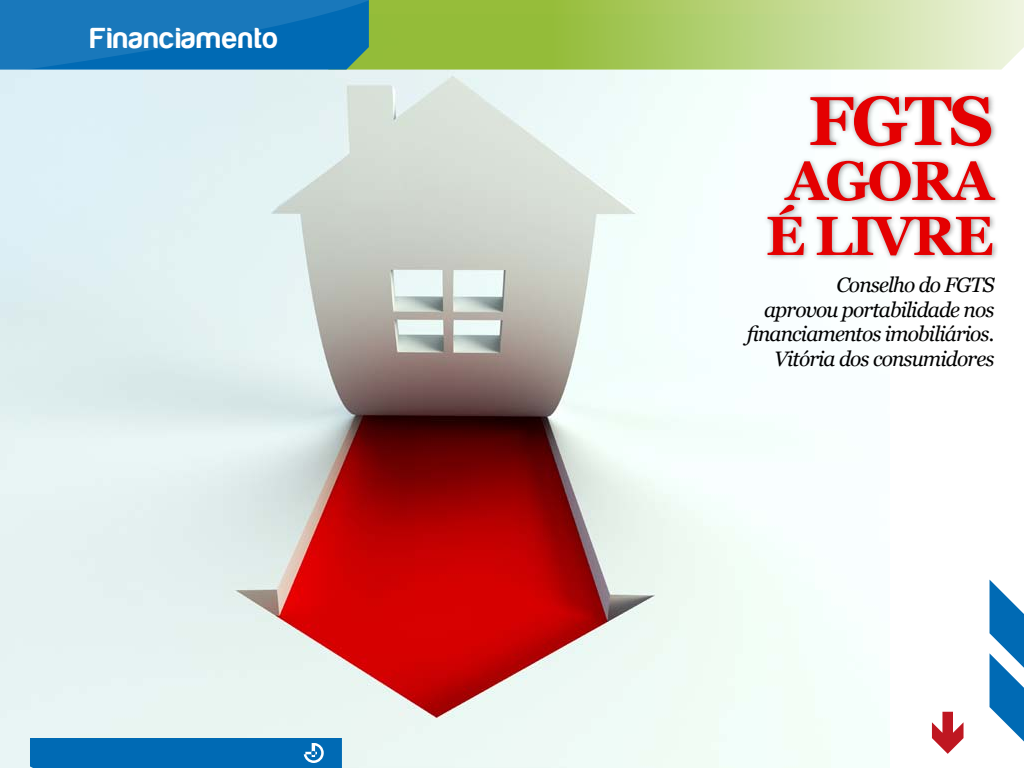
<style>
.page{position:relative;width:1024px;height:768px;background:#fff}
.page>*{position:absolute;margin:0;border:0;box-sizing:border-box;transform-origin:0 0}
.t1{font:700 69px "Georgia";color:#e40001}
.t2{font:700 55px/55px "Georgia";letter-spacing:-.04em;color:#e40001;text-align:center}
.t3{font:30px "Harabara";letter-spacing:.05em;color:#fff}
.t4{font:italic 20.9px/24.7px "Georgia";letter-spacing:-.04em;color:#000;text-align:right}
</style>
<div class="page">
<img style="left:0;top:70px;width:889px;height:698px">
<svg style="left:369px;top:0;width:655px;height:70px;background:#b4d176"></svg>
<svg style="left:0;top:0;width:369px;height:70px;background:#1173b7"></svg>
<div style="left:762px;top:92px;width:240px;height:170px;background:#000;opacity:.4"></div>
<div style="left:30px;top:738px;width:312px;height:30px;background:#006ab4"></div>
<svg style="left:932px;top:712px;width:32px;height:42px"></svg>
<svg style="left:990px;top:580px;width:34px;height:161px"></svg>
<h3 class="t3" style="left:90px;top:22px;width:189px">Financiamento</h3>
<h1 class="t1" style="left:808px;top:69px;width:48px">FGT</h1>
<h1 class="t1" style="left:949px;top:69px;width:46px">S</h1>
<h2 class="t2" style="left:766px;top:151px;width:188px">AGORA<br>É LIVRE</h2>
<p class="t4" style="left:747px;top:272px;width:249px">Conselho do FGTS<br>aprovou portabilidade nos financiamentos imobiliários.<br>Vitória dos consumidores</p>
</div>
